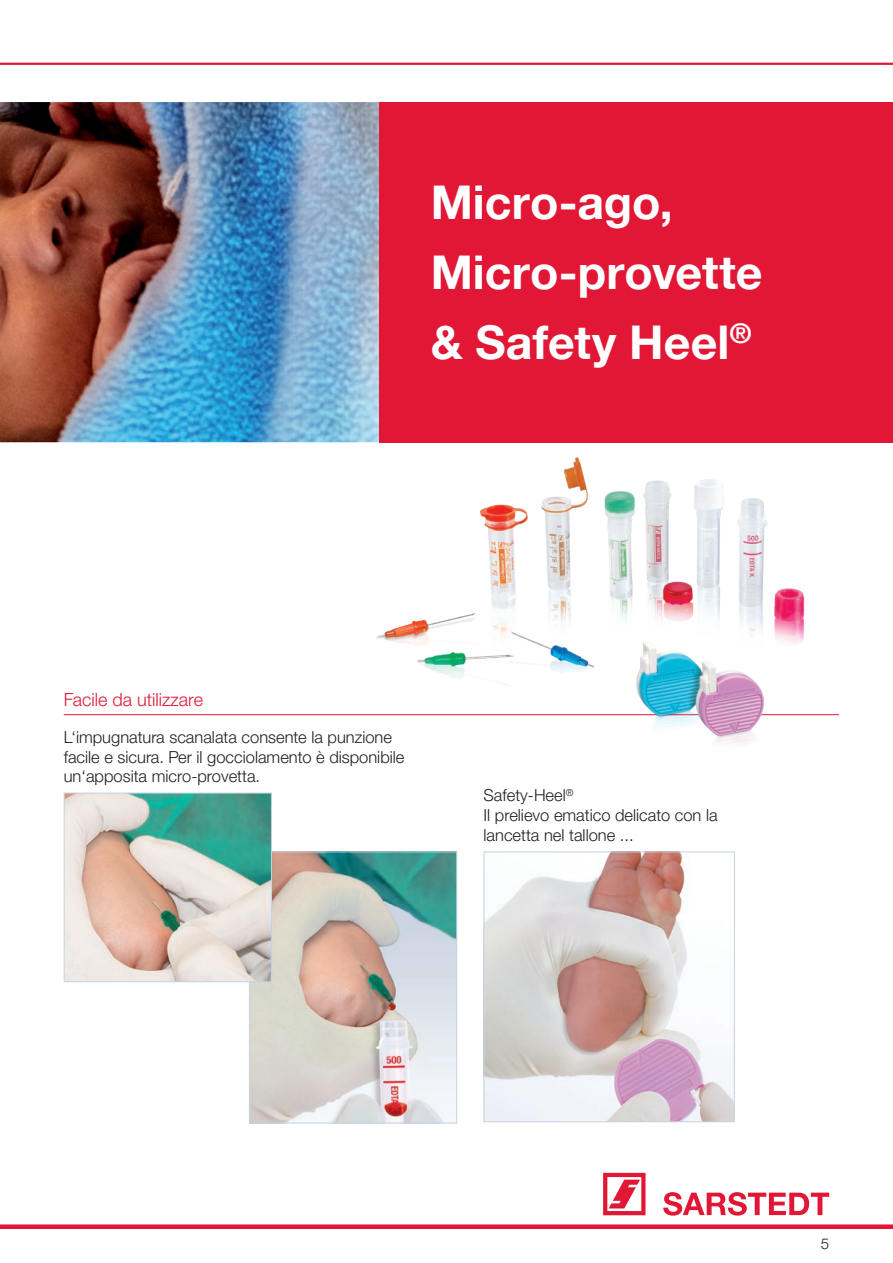
<style>
.page{position:relative;width:893px;height:1263px;background:#fff}
.page>*{position:absolute;margin:0;border:0;box-sizing:border-box;transform-origin:0 0}
.t1{font:700 46.5px/69.8px "Helvetica Neue LTW1 G";color:#fff}
.t2{font:300 18px "Helvetica Neue LTW1 G";color:#e21736}
.t3{font:300 16.5px/19.8px "Helvetica Neue LTW1 G";color:#231f20}
.t4{font:300 15px "Helvetica Neue LTW1 G";color:#231f20}
</style>
<div class="page">
<div style="left:0;top:1224px;width:893px;height:5px;background:#e21736"></div>
<svg style="left:603px;top:1173px;width:42px;height:42px"></svg>
<svg style="left:663px;top:1192px;width:166px;height:23px"></svg>
<hr style="left:64px;top:714px;width:775px;height:1px;background:#e21736">
<img style="left:0;top:102px;width:380px;height:340px">
<img style="left:486px;top:854px;width:246px;height:266px">
<div style="left:484px;top:852px;width:250px;height:270px;border:1px solid #c6d4e1"></div>
<img style="left:251px;top:854px;width:204px;height:267px">
<div style="left:249px;top:852px;width:208px;height:271px;border:1px solid #c6d4e1"></div>
<img style="left:66px;top:795px;width:204px;height:185px">
<div style="left:64px;top:793px;width:208px;height:189px;border:1px solid #c6d4e1"></div>
<img style="left:436px;top:442px;width:408px;height:202px">
<img style="left:424px;top:612px;width:189px;height:67px">
<img style="left:376px;top:587px;width:125px;height:76px">
<img style="left:632px;top:618px;width:143px;height:127px">
<hr style="left:0;top:63px;width:893px;height:2px;background:#e21736">
<div style="left:380px;top:102px;width:513px;height:340px;background:#e21736"></div>
<h1 class="t1" style="left:431px;top:167px;width:333px">Micro-ago,<br>Micro-provette &amp; Safety Heel<sup>®</sup></h1>
<p class="t2" style="left:64px;top:689px;width:141px">Facile da utilizzare</p>
<p class="t3" style="left:64px;top:727px;width:342px">L‘impugnatura scanalata consente la punzione facile e sicura. Per il gocciolamento è disponibile un‘apposita micro-provetta.</p>
<p class="t3" style="left:484px;top:785px;width:236px">Safety-Heel<sup>®<br></sup>Il prelievo ematico delicato con la lancetta nel tallone ...</p>
<p class="t4" style="left:821px;top:1234px;width:10px">5</p>
</div>
